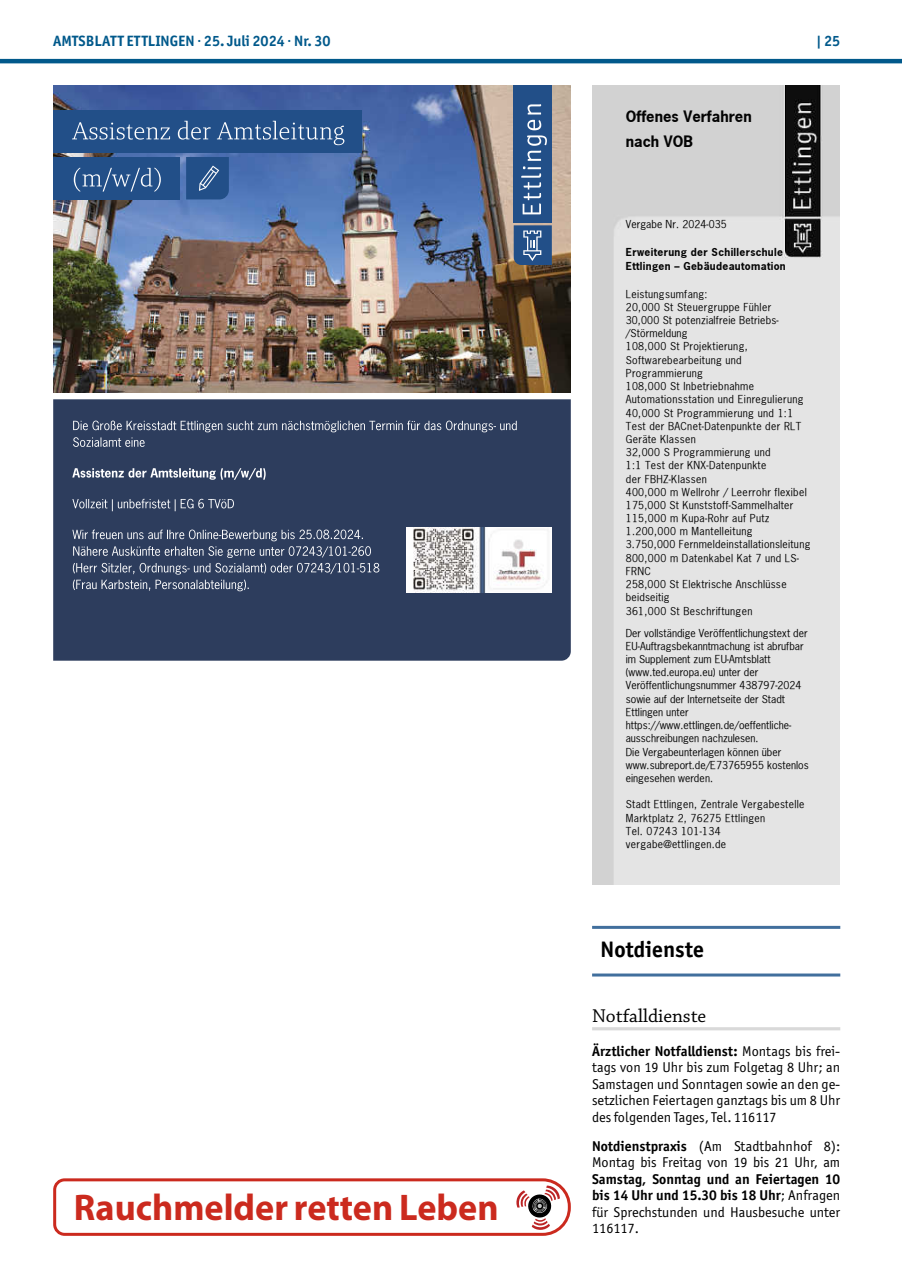
<style>
.page{position:relative;width:902px;height:1280px;background:#fff}
.page>*{position:absolute;margin:0;border:0;box-sizing:border-box;transform-origin:0 0}
.t1{font:700 37.2px "Myriad Pro";color:#cb2a1e}
.t2{font:700 22.5px "Officina Sans ITC Pro";color:#000}
.t3{font:19.5px "Chaparral Pro";color:#000}
.t4{font:700 15px "Officina Sans ITC Pro";color:#01598b}
.t5{font:700 14.85px/25px "News Gothic";letter-spacing:.005em;color:#030303}
.t6{font:14.25px/16.5px "Officina Sans ITC Pro";color:#000;text-align:justify}
.t7{font:700 14.25px/16.5px "Officina Sans ITC Pro";color:#000;text-align:justify}
.t8{font:10.35px/13.2px "News Gothic";letter-spacing:.025em;color:#030303}
.t9{font:10.35px/13.2px "News Gothic";letter-spacing:.005em;color:#030303}
.t10{font:700 10.35px/13.4px "News Gothic";letter-spacing:.035em;color:#030303}
.s1{font-weight:700}
.s2{font-weight:400}
</style>
<div class="page">
<hr style="left:0;top:59px;width:901px;height:4px;background:#01598b">
<hr style="left:592px;top:926px;width:248px;height:3px;background:#416f9d">
<hr style="left:592px;top:973px;width:248px;height:3px;background:#416f9d">
<hr style="left:592px;top:1027px;width:248px;height:3px;background:#d9d9d9">
<div style="left:53px;top:399px;width:517px;height:262px;background:#2d3d5d"></div>
<svg style="left:73px;top:421px;width:443px;height:26px;background:#42516d"></svg>
<svg style="left:72px;top:468px;width:193px;height:12px;background:#6f798f"></svg>
<svg style="left:72px;top:499px;width:162px;height:12px;background:#56637d"></svg>
<svg style="left:72px;top:530px;width:307px;height:61px;background:#485672"></svg>
<img style="left:406px;top:527px;width:145px;height:65px">
<img style="left:53px;top:85px;width:517px;height:308px">
<div style="left:53px;top:110px;width:309px;height:42px;background:#224f88"></div>
<svg style="left:72px;top:121px;width:272px;height:24px"></svg>
<div style="left:53px;top:157px;width:127px;height:42px;background:#224f88"></div>
<svg style="left:74px;top:168px;width:87px;height:24px"></svg>
<svg style="left:186px;top:157px;width:43px;height:42px;background:#2e598f"></svg>
<div style="left:513px;top:85px;width:38px;height:138px;background:#224f88"></div>
<svg style="left:513px;top:225px;width:38px;height:40px;background:#416695"></svg>
<svg style="left:527px;top:104px;width:14px;height:10px"></svg>
<svg style="left:521px;top:120px;width:26px;height:94px"></svg>
<img style="left:592px;top:85px;width:247px;height:799px">
<svg style="left:53px;top:1178px;width:518px;height:58px"></svg>
<h3 class="t4" style="left:53px;top:31px;width:279px">AMTSBLATT ETTLINGEN · 25. Juli 2024 · Nr. 30</h3>
<h3 class="t4" style="left:816px;top:31px;width:26px">| 25</h3>
<h3 class="t5" style="left:625px;top:103px;width:128px">Offenes Verfahren nach VOB</h3>
<p class="t8" style="left:625px;top:217px;width:102px">Vergabe Nr. 2024-035</p>
<p class="t10" style="left:625px;top:246px;width:161px">Erweiterung der Schillerschule<br>Ettlingen – Gebäudeautomation</p>
<p class="t8" style="left:625px;top:287px;width:186px">Leistungsumfang:<br>20,000 St Steuergruppe Fühler<br>30,000 St potenzialfreie Betriebs-/Störmeldung<br>108,000 St Projektierung,<br>Softwarebearbeitung und<br>Programmierung<br>108,000 St Inbetriebnahme<br>Automationsstation und Einregulierung<br>40,000 St Programmierung und 1:1<br>Test der BACnet-Datenpunkte der RLT<br>Geräte Klassen<br>32,000 S Programmierung und<br>1:1 Test der KNX-Datenpunkte<br>der FBHZ-Klassen<br>400,000 m Wellrohr / Leerrohr flexibel<br>175,000 St Kunststoff-Sammelhalter<br>115,000 m Kupa-Rohr auf Putz<br>1.200,000 m Mantelleitung<br>3.750,000 Fernmeldeinstallationsleitung<br>800,000 m Datenkabel Kat 7 und LS-<br>FRNC<br>258,000 St Elektrische Anschlüsse beidseitig<br>361,000 St Beschriftungen</p>
<p class="t9" style="left:625px;top:626px;width:184px">Der vollständige Veröffentlichungstext der EU-Auftragsbekanntmachung ist abrufbar im Supplement zum EU-Amtsblatt (www.ted.europa.eu) unter der Veröffentlichungsnummer 438797-2024 sowie auf der Internetseite der Stadt Ettlingen unter https://www.ettlingen.de/oeffentliche&shy;ausschreibungen nachzulesen.<br>Die Vergabeunterlagen können über www.subreport.de/E73765955 kostenlos eingesehen werden.</p>
<p class="t8" style="left:625px;top:798px;width:180px">Stadt Ettlingen, Zentrale Vergabestelle<br>Marktplatz 2, 76275 Ettlingen<br>Tel. 07243 101-134 vergabe@ettlingen.de</p>
<h1 class="t1" style="left:74px;top:1183px;width:426px">Rauchmelder retten Leben</h1>
<h2 class="t2" style="left:600px;top:935px;width:105px">Notdienste</h2>
<h3 class="t3" style="left:592px;top:1005px;width:116px">Notfalldienste</h3>
<h3 class="t6" style="left:592px;top:1042px;width:250px"><span class="s1">Ärztlicher Notfalldienst:</span> Montags bis frei&shy;tags von 19 Uhr bis zum Folgetag 8 Uhr; an Samstagen und Sonntagen sowie an den ge&shy;setzlichen Feiertagen ganztags bis um 8 Uhr des folgenden Tages, Tel. 116117</h3>
<h3 class="t6" style="left:592px;top:1137px;width:250px"><span class="s1">Notdienstpraxis</span> (Am Stadtbahnhof 8):<br>Montag bis Freitag von 19 bis 21 Uhr, am</h3>
<h3 class="t7" style="left:592px;top:1170px;width:250px">Samstag, Sonntag und an Feiertagen 10 bis 14 Uhr und 15.30 bis 18 Uhr<span class="s2">; Anfragen für Sprechstunden und Hausbesuche unter 116117.</span></h3>
</div>
